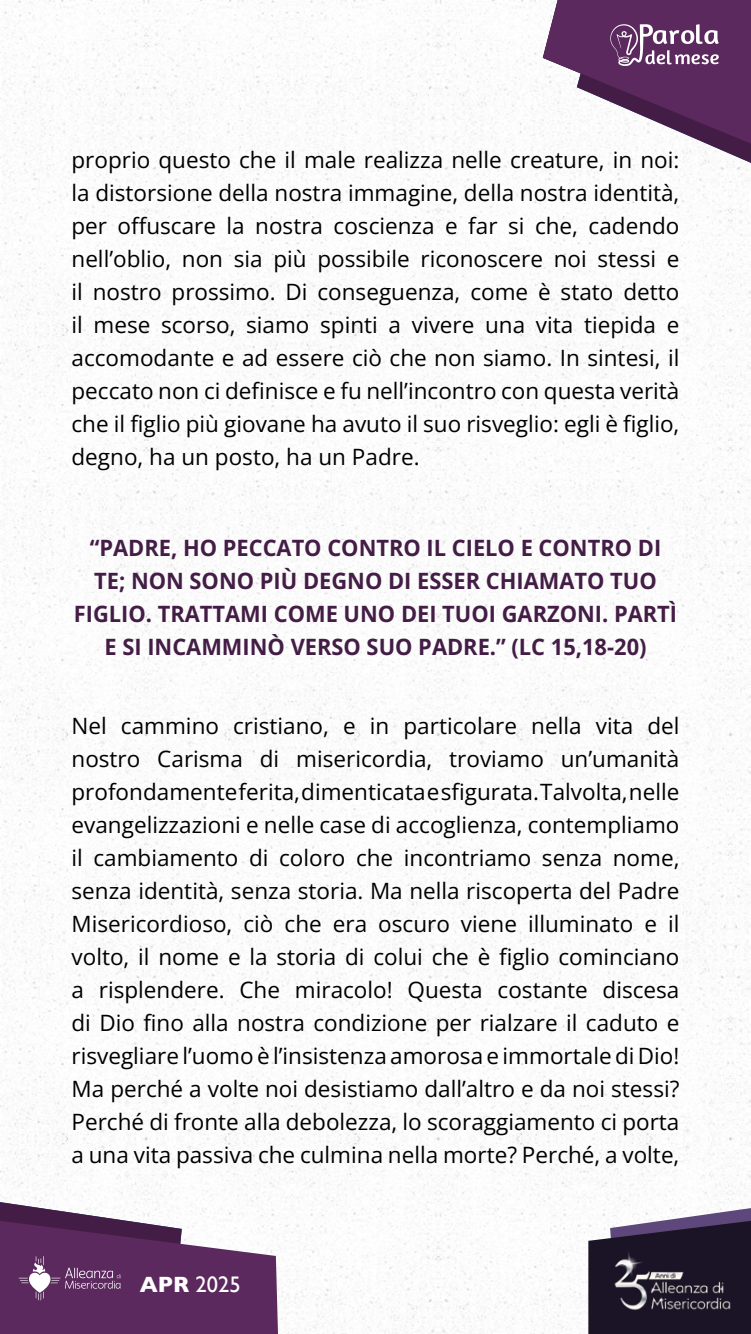
<style>
.page{position:relative;width:751px;height:1334px;background:#fff}
.page>*{position:absolute;margin:0;border:0;box-sizing:border-box;transform-origin:0 0}
.t1{font:22.5px/33px "Open Sans";color:#000;text-align:justify}
.t2{font:700 22.5px/33px "Open Sans";color:#431d45;text-align:center}
.t3{font:22.5px "Gill Sans";color:#fff}
.s1{font-weight:700}
</style>
<div class="page">
<img style="left:0;top:0;width:750px;height:1333px">
<svg style="left:588px;top:1208px;width:162px;height:125px"></svg>
<svg style="left:0;top:1202px;width:278px;height:131px"></svg>
<img style="left:609px;top:1250px;width:124px;height:62px">
<svg style="left:542px;top:0;width:208px;height:163px"></svg>
<p class="t1" style="left:71px;top:142px;width:609px">proprio questo che il male realizza nelle creature, in noi: la distorsione della nostra immagine, della nostra identità, per offuscare la nostra coscienza e far si che, cadendo nell’oblio, non sia più possibile riconoscere noi stessi e il nostro prossimo. Di conseguenza, come è stato detto il mese scorso, siamo spinti a vivere una vita tiepida e accomodante e ad essere ciò che non siamo. In sintesi, il peccato non ci definisce e fu nell’incontro con questa verità che il figlio più giovane ha avuto il suo risveglio: egli è figlio, degno, ha un posto, ha un Padre.</p>
<p class="t2" style="left:74px;top:531px;width:604px">“PADRE, HO PECCATO CONTRO IL CIELO E CONTRO DI TE; NON SONO PIÙ DEGNO DI ESSER CHIAMATO TUO FIGLIO. TRATTAMI COME UNO DEI TUOI GARZONI. PARTÌ E SI INCAMMINÒ VERSO SUO PADRE.” (LC 15,18-20)</p>
<p class="t1" style="left:71px;top:709px;width:609px">Nel cammino cristiano, e in particolare nella vita del nostro Carisma di misericordia, troviamo un’umanità profondamente ferita, dimenticata e sfigurata. Talvolta, nelle evangelizzazioni e nelle case di accoglienza, contempliamo il cambiamento di coloro che incontriamo senza nome, senza identità, senza storia. Ma nella riscoperta del Padre Misericordioso, ciò che era oscuro viene illuminato e il volto, il nome e la storia di colui che è figlio cominciano a risplendere. Che miracolo! Questa costante discesa di Dio fino alla nostra condizione per rialzare il caduto e risvegliare l’uomo è l’insistenza amorosa e immortale di Dio!<br>Ma perché a volte noi desistiamo dall’altro e da noi stessi?<br>Perché di fronte alla debolezza, lo scoraggiamento ci porta a una vita passiva che culmina nella morte? Perché, a volte,</p>
<p class="t3" style="left:140px;top:1271px;width:102px"><span class="s1">APR</span> 2025</p>
</div>
